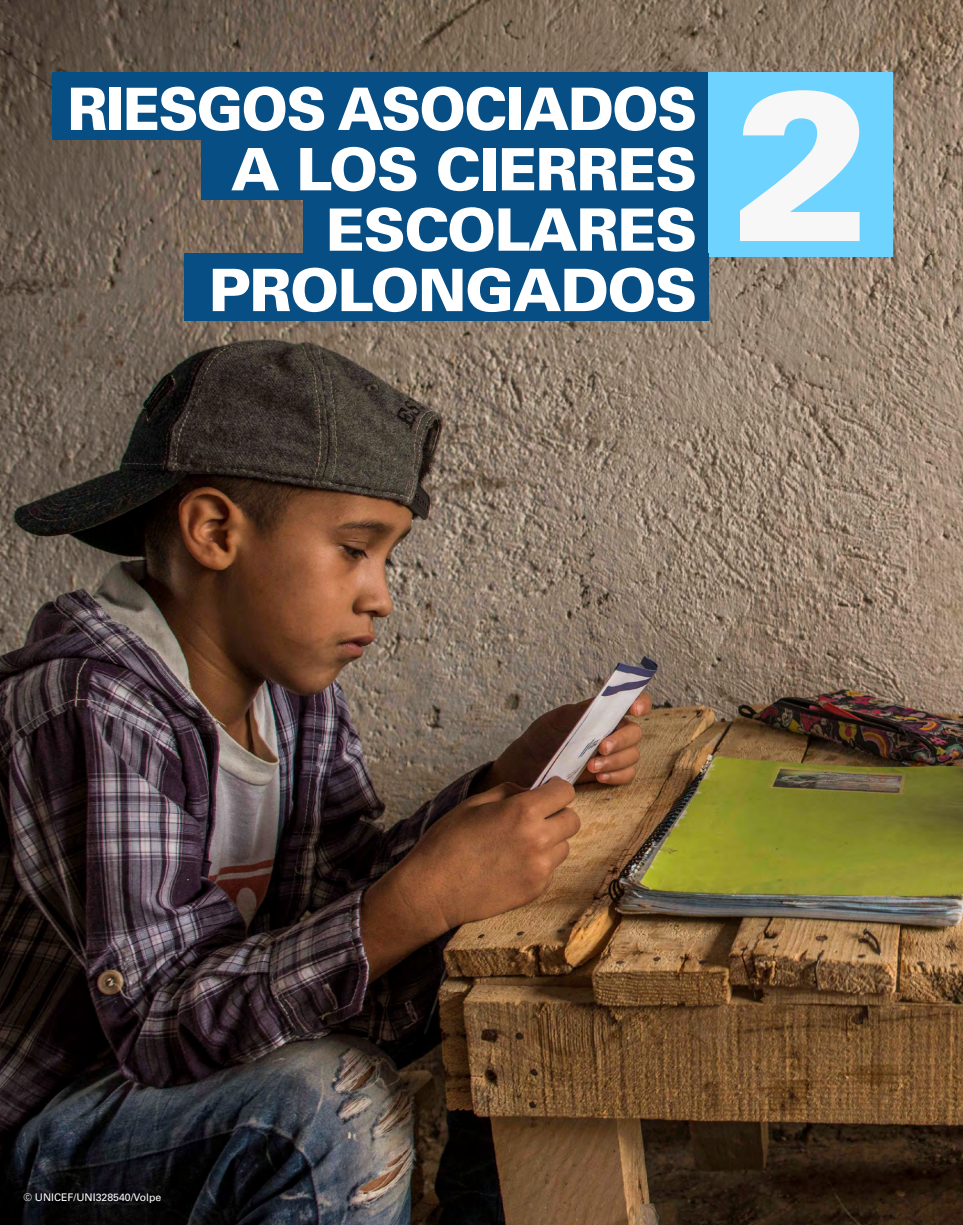
<style>
.page{position:relative;width:963px;height:1225px;background:#fff}
.page>*{position:absolute;margin:0;border:0;box-sizing:border-box;transform-origin:0 0}
.t1{font:900 210.88px "Univers LT Std";color:#f7f7f7}
.t2{font:900 58.62px/60.4px "Univers LT Std";letter-spacing:-.025em;color:#fff;text-align:right;scale:.95 1}
.t3{font:10.5px "Univers LT Std";color:#fff}
</style>
<div class="page">
<img style="left:0;top:0;width:962px;height:1225px">
<div style="left:708px;top:72px;width:184px;height:185px;background:#6ed3ff"></div>
<div style="left:52px;top:72px;width:656px;height:68px;background:#074e85"></div>
<div style="left:201px;top:132px;width:507px;height:68px;background:#074e85"></div>
<div style="left:303px;top:193px;width:405px;height:68px;background:#074e85"></div>
<div style="left:184px;top:253px;width:524px;height:67px;background:#074e85"></div>
<p class="t2" style="left:67px;top:78px;width:664px">RIESGOS ASOCIADOS<br>A LOS CIERRES<br>ESCOLARES<br>PROLONGADOS</p>
<h1 class="t1" style="left:732px;top:33px;width:142px">2</h1>
<p class="t3" style="left:24px;top:1191px;width:139px">© UNICEF/UNI328540/Volpe</p>
</div>
